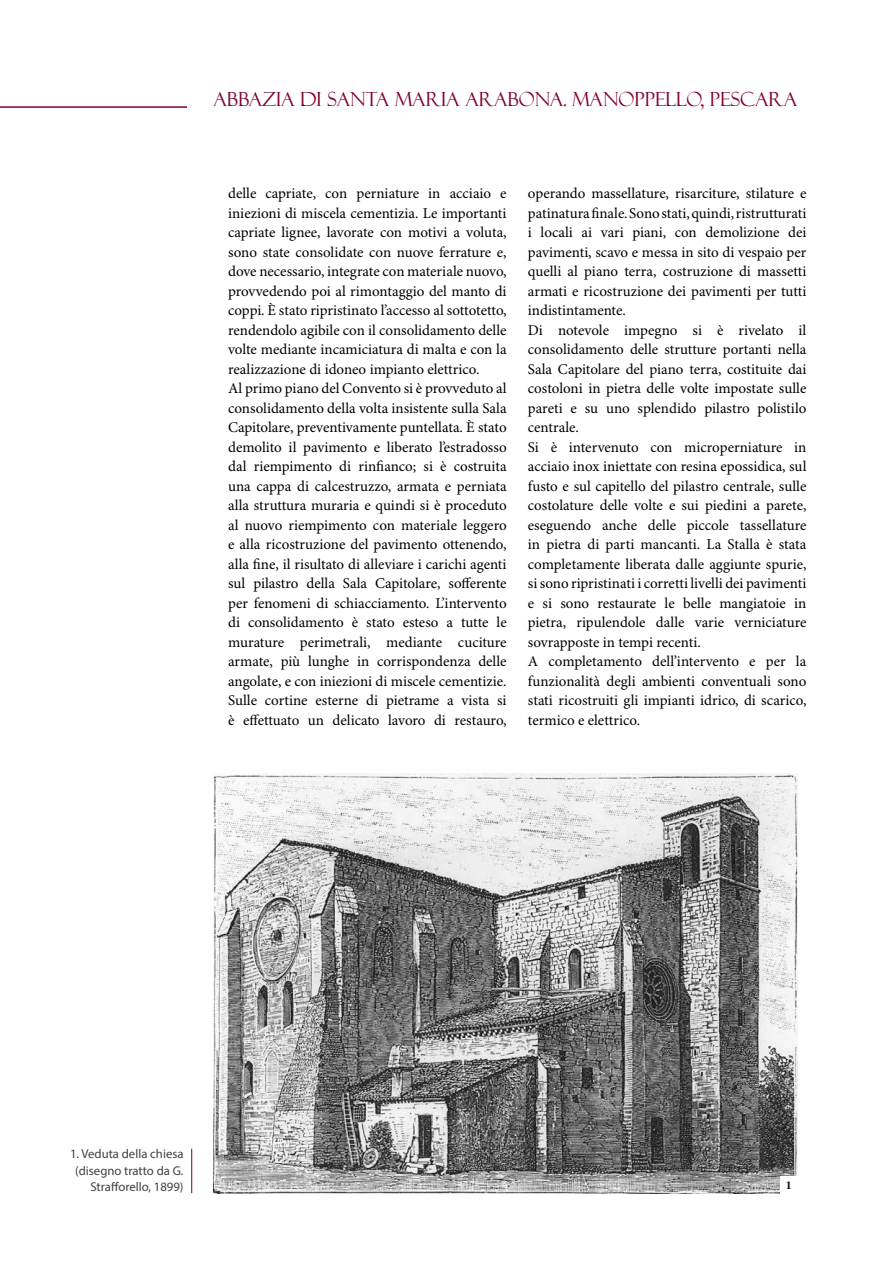
<style>
.page{position:relative;width:893px;height:1263px;background:#fff}
.page>*{position:absolute;margin:0;border:0;box-sizing:border-box;transform-origin:0 0}
.t1{font:19.5px "Felix Titling";color:#81002d}
.t2{font:15px/19.5px "Minion Pro";color:#000}
.t3{font:12.75px/16.5px "Myriad Pro";color:#414042;text-align:right}
.t4{font:700 12px "Minion Pro";color:#000}
</style>
<div class="page">
<img style="left:213px;top:774px;width:584px;height:419px">
<div style="left:780px;top:1176px;width:17px;height:17px;background:#fff"></div>
<hr style="left:191px;top:1149px;width:1px;height:44px;background:#81002d">
<hr style="left:0;top:106px;width:187px;height:2px;background:#81002d">
<h1 class="t1" style="left:213px;top:88px;width:585px">ABBAZIA DI SANTA MARIA ARABONA. MANOPPELLO, PESCARA</h1>
<p class="t2" style="left:228px;top:184px;width:280px">delle capriate, con perniature in acciaio e iniezioni di miscela cementizia. Le importanti capriate lignee, lavorate con motivi a voluta, sono state consolidate con nuove ferrature e, dove necessario, integrate con materiale nuovo, provvedendo poi al rimontaggio del manto di coppi. È stato ripristinato l’accesso al sottotetto, rendendolo agibile con il consolidamento delle volte mediante incamiciatura di malta e con la realizzazione di idoneo impianto elettrico.<br>Al primo piano del Convento si è provveduto al consolidamento della volta insistente sulla Sala Capitolare, preventivamente puntellata. È stato demolito il pavimento e liberato l’estradosso dal riempimento di rinfianco; si è costruita una cappa di calcestruzzo, armata e perniata alla struttura muraria e quindi si è proceduto al nuovo riempimento con materiale leggero e alla ricostruzione del pavimento ottenendo, alla fine, il risultato di alleviare i carichi agenti sul pilastro della Sala Capitolare, sofferente per fenomeni di schiacciamento. L’intervento di consolidamento è stato esteso a tutte le murature perimetrali, mediante cuciture armate, più lunghe in corrispondenza delle angolate, e con iniezioni di miscele cementizie.<br>Sulle cortine esterne di pietrame a vista si è effettuato un delicato lavoro di restauro,</p>
<p class="t2" style="left:528px;top:184px;width:280px">operando massellature, risarciture, stilature e patinatura finale. Sono stati, quindi, ristrutturati i locali ai vari piani, con demolizione dei pavimenti, scavo e messa in sito di vespaio per quelli al piano terra, costruzione di massetti armati e ricostruzione dei pavimenti per tutti indistintamente.<br>Di notevole impegno si è rivelato il consolidamento delle strutture portanti nella Sala Capitolare del piano terra, costituite dai costoloni in pietra delle volte impostate sulle pareti e su uno splendido pilastro polistilo centrale.<br>Si è intervenuto con microperniature in acciaio inox iniettate con resina epossidica, sul fusto e sul capitello del pilastro centrale, sulle costolature delle volte e sui piedini a parete, eseguendo anche delle piccole tassellature in pietra di parti mancanti. La Stalla è stata completamente liberata dalle aggiunte spurie, si sono ripristinati i corretti livelli dei pavimenti e si sono restaurate le belle mangiatoie in pietra, ripulendole dalle varie verniciature sovrapposte in tempi recenti.<br>A completamento dell’intervento e per la funzionalità degli ambienti conventuali sono stati ricostruiti gli impianti idrico, di scarico, termico e elettrico.</p>
<p class="t3" style="left:70px;top:1145px;width:115px">1. Veduta della chiesa (disegno tratto da G.<br>Strafforello, 1899)</p>
<p class="t4" style="left:786px;top:1177px;width:7px">1</p>
</div>
